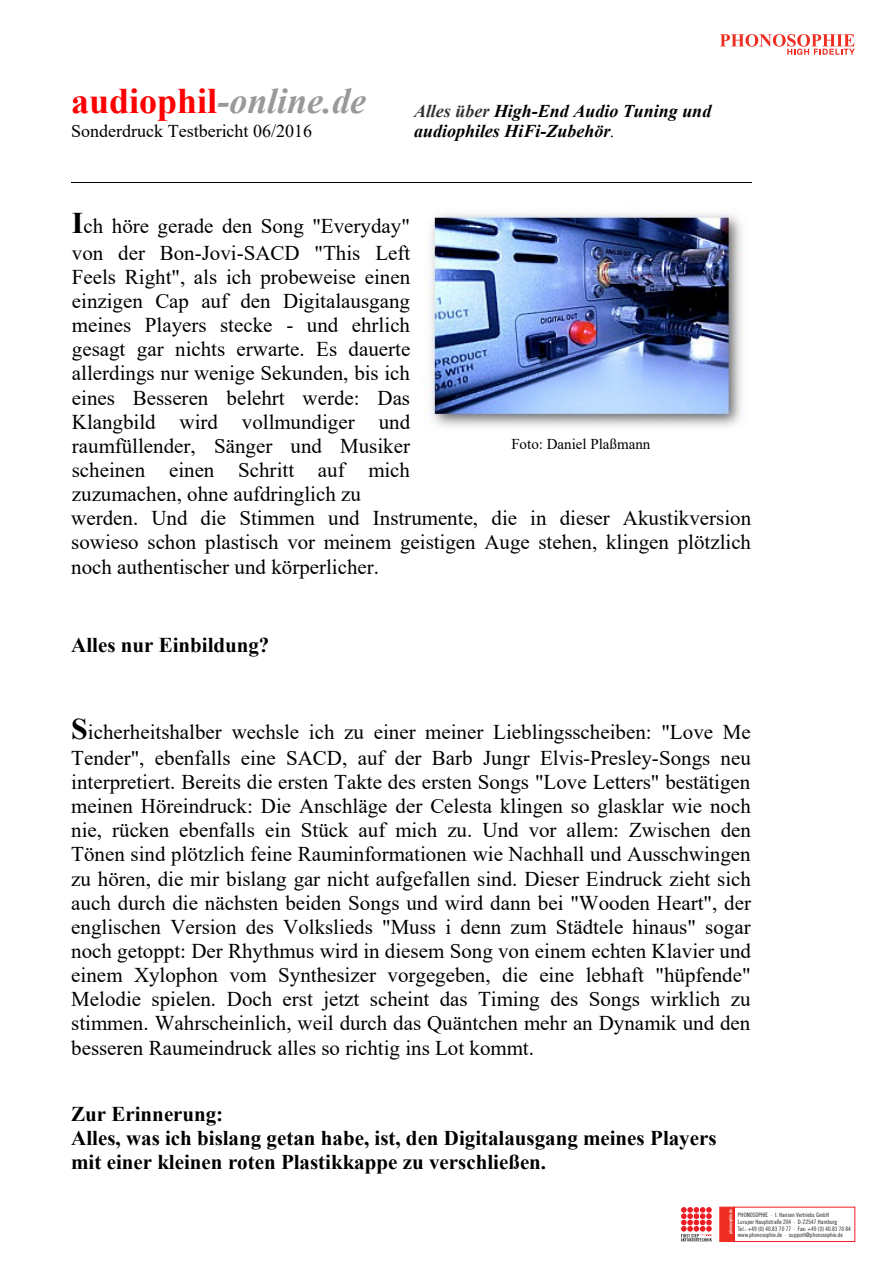
<style>
.page{position:relative;width:893px;height:1263px;background:#fff}
.page>*{position:absolute;margin:0;border:0;box-sizing:border-box;transform-origin:0 0}
.t1{font:italic 700 36px "Times New Roman";color:#999}
.t2{font:21px/24.2px "Times New Roman";color:#000;text-align:justify}
.t3{font:700 21px/24.2px "Times New Roman";color:#000}
.t4{font:italic 700 18px/20.7px "Times New Roman";color:#000}
.t5{font:18px "Times New Roman";color:#000}
.t6{font:15px "Times New Roman";color:#000}
.t7{font:6px/6.6px "Trade Gothic LT Com Cn 18";color:#231f20}
.t8{font:4.2px "Trade Gothic LT Com Bd Cn 20";color:#fff}
.s1{font-style:normal;color:#f00}
.s2{color:#333}
.s3{font-weight:400}
.s4{font-weight:700;font-size:30px}
</style>
<div class="page">
<svg style="left:720px;top:34px;width:135px;height:21px"></svg>
<div style="left:720px;top:1207px;width:14px;height:34px;background:#ee2e22"></div>
<svg style="left:681px;top:1207px;width:31px;height:34px"></svg>
<img style="left:425px;top:212px;width:317px;height:216px">
<hr style="left:71px;top:183px;width:681px;height:1px;background:#000">
<h1 class="t1" style="left:71px;top:88px;width:296px"><span class="s1">audiophil</span>-online.de</h1>
<p class="t5" style="left:71px;top:125px;width:242px">Sonderdruck Testbericht 06/2016</p>
<p class="t4" style="left:414px;top:102px;width:299px"><span class="s2">Alles über</span> High-End Audio Tuning und audiophiles HiFi-Zubehör<span class="s3">.</span></p>
<p class="t2" style="left:72px;top:215px;width:340px;line-height:26.2px"><span class="s4">I</span>ch höre gerade den Song "Everyday" von der Bon-Jovi-SACD "This Left</p>
<p class="t2" style="left:72px;top:267px;width:340px">Feels Right", als ich probeweise einen einzigen Cap auf den Digitalausgang meines Players stecke - und ehrlich gesagt gar nichts erwarte. Es dauerte allerdings nur wenige Sekunden, bis ich eines Besseren belehrt werde: Das Klangbild wird vollmundiger und raumfüllender, Sänger und Musiker scheinen einen Schritt auf mich zuzumachen, ohne aufdringlich zu</p>
<p class="t6" style="left:511px;top:439px;width:140px">Foto: Daniel Plaßmann</p>
<p class="t2" style="left:71px;top:508px;width:681px">werden. Und die Stimmen und Instrumente, die in dieser Akustikversion sowieso schon plastisch vor meinem geistigen Auge stehen, klingen plötzlich noch authentischer und körperlicher.</p>
<p class="t3" style="left:71px;top:635px;width:200px">Alles nur Einbildung?</p>
<p class="t2" style="left:71px;top:720px;width:681px;line-height:26.2px"><span class="s4">S</span>icherheitshalber wechsle ich zu einer meiner Lieblingsscheiben: "Love Me<br>Tender", ebenfalls eine SACD, auf der Barb Jungr Elvis-Presley-Songs neu</p>
<p class="t2" style="left:71px;top:772px;width:681px">interpretiert. Bereits die ersten Takte des ersten Songs "Love Letters" bestätigen meinen Höreindruck: Die Anschläge der Celesta klingen so glasklar wie noch nie, rücken ebenfalls ein Stück auf mich zu. Und vor allem: Zwischen den Tönen sind plötzlich feine Rauminformationen wie Nachhall und Ausschwingen zu hören, die mir bislang gar nicht aufgefallen sind. Dieser Eindruck zieht sich auch durch die nächsten beiden Songs und wird dann bei "Wooden Heart", der englischen Version des Volkslieds "Muss i denn zum Städtele hinaus" sogar noch getoppt: Der Rhythmus wird in diesem Song von einem echten Klavier und einem Xylophon vom Synthesizer vorgegeben, die eine lebhaft "hüpfende" Melodie spielen. Doch erst jetzt scheint das Timing des Songs wirklich zu stimmen. Wahrscheinlich, weil durch das Quäntchen mehr an Dynamik und den besseren Raumeindruck alles so richtig ins Lot kommt.</p>
<p class="t3" style="left:71px;top:1104px;width:647px">Zur Erinnerung:<br>Alles, was ich bislang getan habe, ist, den Digitalausgang meines Players mit einer kleinen roten Plastikkappe zu verschließen.</p>
<p class="t8" style="left:728px;top:1233px;width:26px;rotate:-90deg">phonosophie.de</p>
<p class="t7" style="left:738px;top:1212px;width:115px">PHONOSOPHIE · I. Hansen Vertriebs GmbH<br>Luruper Hauptstraße 204 · D-22547 Hamburg<br>Tel.: +49 (0) 40.83 70 77 · Fax: +49 (0) 40.83 70 84 www.phonosophie.de · support@phonosophie.de</p>
</div>
